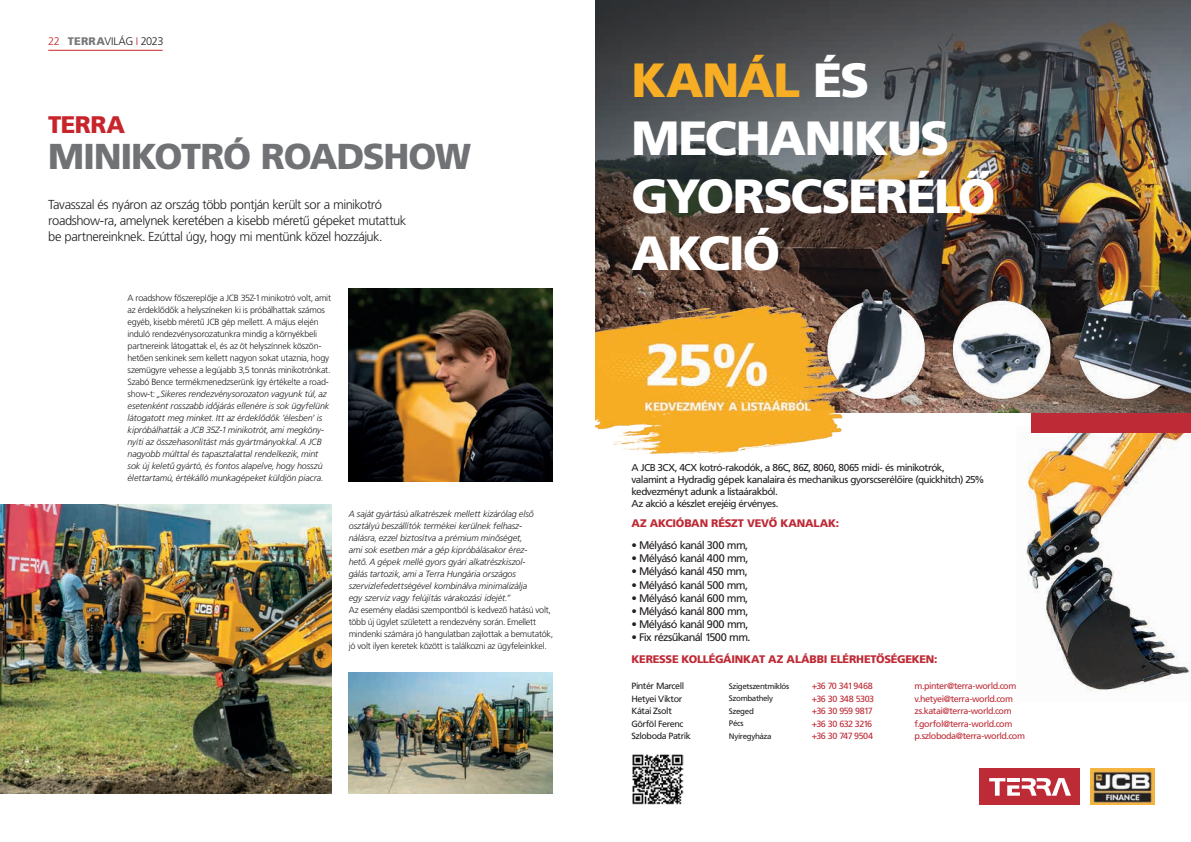
<style>
.page{position:relative;width:1191px;height:842px;background:#fff}
.page>*{position:absolute;margin:0;border:0;box-sizing:border-box;transform-origin:0 0}
.t1{font:900 48px/57.6px "Frutiger";letter-spacing:-.015em;color:#fff}
.t2{font:900 36px "Frutiger";letter-spacing:-.02em;color:#717275}
.t3{font:900 24px "Frutiger";color:#c8242b}
.t4{font:300 13px/16px "Frutiger";letter-spacing:.005em;color:#231f20}
.t5{font:11px "Frutiger";letter-spacing:-.005em;color:#231f20}
.t6{font:900 11px "Frutiger";letter-spacing:-.005em;color:#be2b36}
.t7{font:300 11px "Frutiger";letter-spacing:.04em;color:#231f20}
.t8{font:10px/12px "Frutiger";letter-spacing:-.005em;color:#231f20}
.t9{font:300 9px/12px "Frutiger";letter-spacing:.01em;color:#231f20}
.t10{font:italic 300 9px/12px "Frutiger";letter-spacing:.005em;color:#231f20}
.t11{font:9px/12.5px "Frutiger";letter-spacing:-.005em;color:#bd2b36}
.t12{font:9px/12.5px "Frutiger";color:#231f20}
.t13{font:8px/12.5px "Frutiger";letter-spacing:.005em;color:#231f20}
.s1{color:#c8242b}
.s2{font-weight:900;color:#76787b}
.s3{font-style:italic}
.s4{color:#f8ae24}
</style>
<div class="page">
<hr style="left:48px;top:50px;width:115px;height:1px;background:#c8242b">
<img style="left:349px;top:289px;width:204px;height:193px">
<img style="left:0;top:505px;width:332px;height:289px">
<img style="left:349px;top:673px;width:204px;height:121px">
<img style="left:595px;top:0;width:596px;height:413px">
<img style="left:1026px;top:426px;width:165px;height:265px">
<div style="left:979px;top:769px;width:101px;height:36px;background:#bd2b36"></div>
<svg style="left:989px;top:778px;width:82px;height:18px"></svg>
<img style="left:1090px;top:769px;width:65px;height:36px">
<img style="left:632px;top:754px;width:51px;height:51px">
<div style="left:1032px;top:413px;width:159px;height:19px;background:#be2b36"></div>
<img style="left:595px;top:296px;width:305px;height:158px">
<img style="left:808px;top:277px;width:383px;height:133px">
<p class="t7" style="left:48px;top:35px;width:116px"><span class="s1">22</span> <span class="s2">TERRA</span>VILÁG <span class="s1">I</span> 2023</p>
<h3 class="t3" style="left:48px;top:110px;width:78px">TERRA</h3>
<h2 class="t2" style="left:48px;top:135px;width:424px">MINIKOTRÓ ROADSHOW</h2>
<h3 class="t4" style="left:48px;top:196px;width:359px">Tavasszal és nyáron az ország több pontján került sor a minikotró roadshow-ra, amelynek keretében a kisebb méretű gépeket mutattuk be partnereinknek. Ezúttal úgy, hogy mi mentünk közel hozzájuk.</h3>
<p class="t9" style="left:128px;top:292px;width:205px">A roadshow főszereplője a JCB 35Z-1 minikotró volt, amit az érdeklődők a helyszíneken ki is próbálhattak számos egyéb, kisebb méretű JCB gép mellett. A május elején induló rendezvénysorozatunkra mindig a környékbeli partnereink látogattak el, és az öt helyszínnek köszön&shy;hetően senkinek sem kellett nagyon sokat utaznia, hogy szemügyre vehesse a legújabb 3,5 tonnás minikotrónkat.<br>Szabó Bence termékmenedzserünk így értékelte a road&shy;show-t: <span class="s3">„Sikeres rendezvénysorozaton vagyunk túl, az esetenként rosszabb időjárás ellenére is sok ügyfelünk látogatott meg minket. Itt az érdeklődők ’élesben’ is kipróbálhatták a JCB 35Z-1 minikotrót, ami megkön - nyíti az összehasonlítást más gyártmányokkal. A JCB nagyobb múlttal és tapasztalattal rendelkezik, mint sok új keletű gyártó, és fontos alapelve, hogy hosszú élettartamú, értékálló munkagépeket küldjön piacra.</span></p>
<p class="t10" style="left:349px;top:508px;width:186px">A saját gyártású alkatrészek mellett kizárólag első osztályú beszállítók termékei kerülnek felhasz&shy;nálásra, ezzel biztosítva a prémium minőséget, ami sok esetben már a gép kipróbálásakor érez&shy;hető. A gépek mellé gyors gyári alkatrészkiszol&shy;gálás tartozik, ami a Terra Hungária országos szervizlefedettségével kombinálva minimalizálja egy szerviz vagy felújítás várakozási idejét.”</p>
<p class="t9" style="left:349px;top:604px;width:205px">Az esemény eladási szempontból is kedvező hatású volt, több új ügylet született a rendezvény során. Emellett mindenki számára jó hangulatban zajlottak a bemutatók, jó volt ilyen keretek között is találkozni az ügyfeleinkkel.</p>
<h1 class="t1" style="left:631px;top:52px;width:365px"><span class="s4">KANÁL</span> ÉS<br>MECHANIKUS<br>GYORSCSERÉLŐ<br>AKCIÓ</h1>
<p class="t8" style="left:631px;top:462px;width:353px">A JCB 3CX, 4CX kotró-rakodók, a 86C, 86Z, 8060, 8065 midi- és minikotrók,<br>valamint a Hydradig gépek kanalaira és mechanikus gyorscserélőire (quickhitch) 25% kedvezményt adunk a listaárakból.<br>Az akció a készlet erejéig érvényes.</p>
<p class="t6" style="left:631px;top:516px;width:209px">AZ AKCIÓBAN RÉSZT VEVŐ KANALAK:</p>
<p class="t5" style="left:631px;top:539px;width:117px">• Mélyásó kanál 300 mm,</p>
<p class="t5" style="left:631px;top:552px;width:118px">• Mélyásó kanál 400 mm,</p>
<p class="t5" style="left:631px;top:565px;width:117px">• Mélyásó kanál 450 mm,</p>
<p class="t5" style="left:631px;top:578px;width:117px">• Mélyásó kanál 500 mm,</p>
<p class="t5" style="left:631px;top:591px;width:117px">• Mélyásó kanál 600 mm,</p>
<p class="t5" style="left:631px;top:605px;width:118px">• Mélyásó kanál 800 mm,</p>
<p class="t5" style="left:631px;top:618px;width:118px">• Mélyásó kanál 900 mm,</p>
<p class="t5" style="left:631px;top:631px;width:120px">• Fix rézsűkanál 1500 mm.</p>
<p class="t6" style="left:631px;top:652px;width:307px">KERESSE KOLLÉGÁINKAT AZ ALÁBBI ELÉRHETŐSÉGEKEN:</p>
<p class="t12" style="left:631px;top:680px;width:54px">Pintér Marcell</p>
<p class="t11" style="left:914px;top:680px;width:103px">m.pinter@terra-world.com</p>
<p class="t11" style="left:914px;top:705px;width:112px">zs.katai@terra-world.com f.gorfol@terra-world.com p.szloboda@terra-world.com</p>
<p class="t11" style="left:812px;top:680px;width:62px">+36 70 341 9468</p>
<p class="t11" style="left:812px;top:705px;width:62px">+36 30 959 9817 +36 30 632 3216 +36 30 747 9504</p>
<p class="t13" style="left:729px;top:680px;width:62px">Szigetszentmiklós</p>
<p class="t13" style="left:729px;top:705px;width:44px">Szeged<br>Pécs<br>Nyíregyháza</p>
<p class="t12" style="left:631px;top:692px;width:52px">Hetyei Viktor</p>
<p class="t11" style="left:914px;top:692px;width:100px">v.hetyei@terra-world.com</p>
<p class="t12" style="left:631px;top:705px;width:60px">Kátai Zsolt<br>Görföl Ferenc<br>Szloboda Patrik</p>
<p class="t11" style="left:812px;top:692px;width:63px">+36 30 348 5303</p>
<p class="t13" style="left:729px;top:692px;width:45px">Szombathely</p>
</div>
